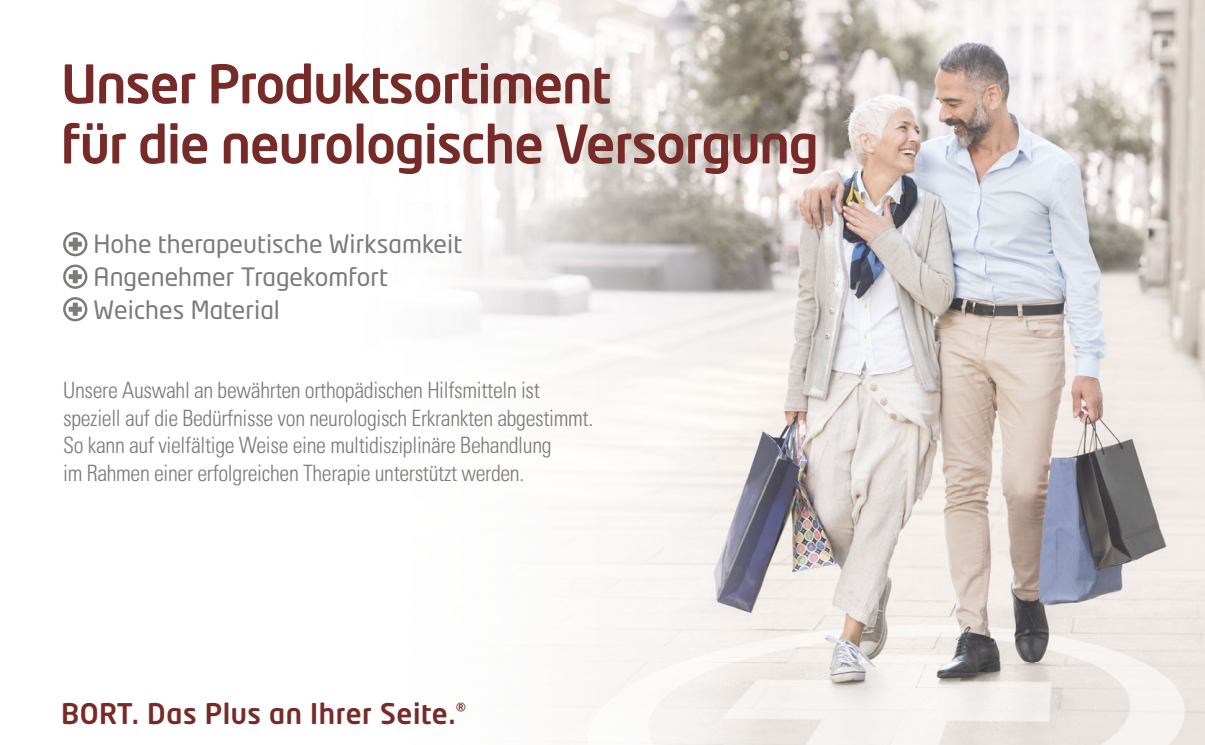
<style>
.page{position:relative;width:1205px;height:745px;background:#fff}
.page>*{position:absolute;margin:0;border:0;box-sizing:border-box;transform-origin:0 0}
.t1{font:500 52.5px/60px "Neo Tech Pro";letter-spacing:-.02em;color:#772b28}
.t2{font:500 28px "Neo Tech Pro";letter-spacing:.02em;color:#772b28}
.t3{font:25px/32.5px "Neo Tech Std";color:#7b7b7a}
.t4{font:300 condensed 22.5px/27.5px "Univers LT Pro";letter-spacing:-.015em;color:#7b7b7a}
</style>
<div class="page">
<img style="left:430px;top:0;width:775px;height:744px">
<svg style="left:63px;top:232px;width:24px;height:24px"></svg>
<svg style="left:63px;top:264px;width:24px;height:24px"></svg>
<svg style="left:63px;top:297px;width:24px;height:24px"></svg>
<h1 class="t1" style="left:61px;top:53px;width:759px">Unser Produktsortiment<br>für die neurologische Versorgung</h1>
<p class="t3" style="left:94px;top:227px;width:370px">Hohe therapeutische Wirksamkeit<br>Angenehmer Tragekomfort<br>Weiches Material</p>
<p class="t4" style="left:63px;top:375px;width:532px">Unsere Auswahl an bewährten orthopädischen Hilfsmitteln ist speziell auf die Bedürfnisse von neurologisch Erkrankten abgestimmt.<br>So kann auf vielfältige Weise eine multidisziplinäre Behandlung<br>im Rahmen einer erfolgreichen Therapie unterstützt werden.</p>
<p class="t2" style="left:61px;top:695px;width:406px">BORT. Das Plus an Ihrer Seite.<sup>®</sup></p>
</div>
